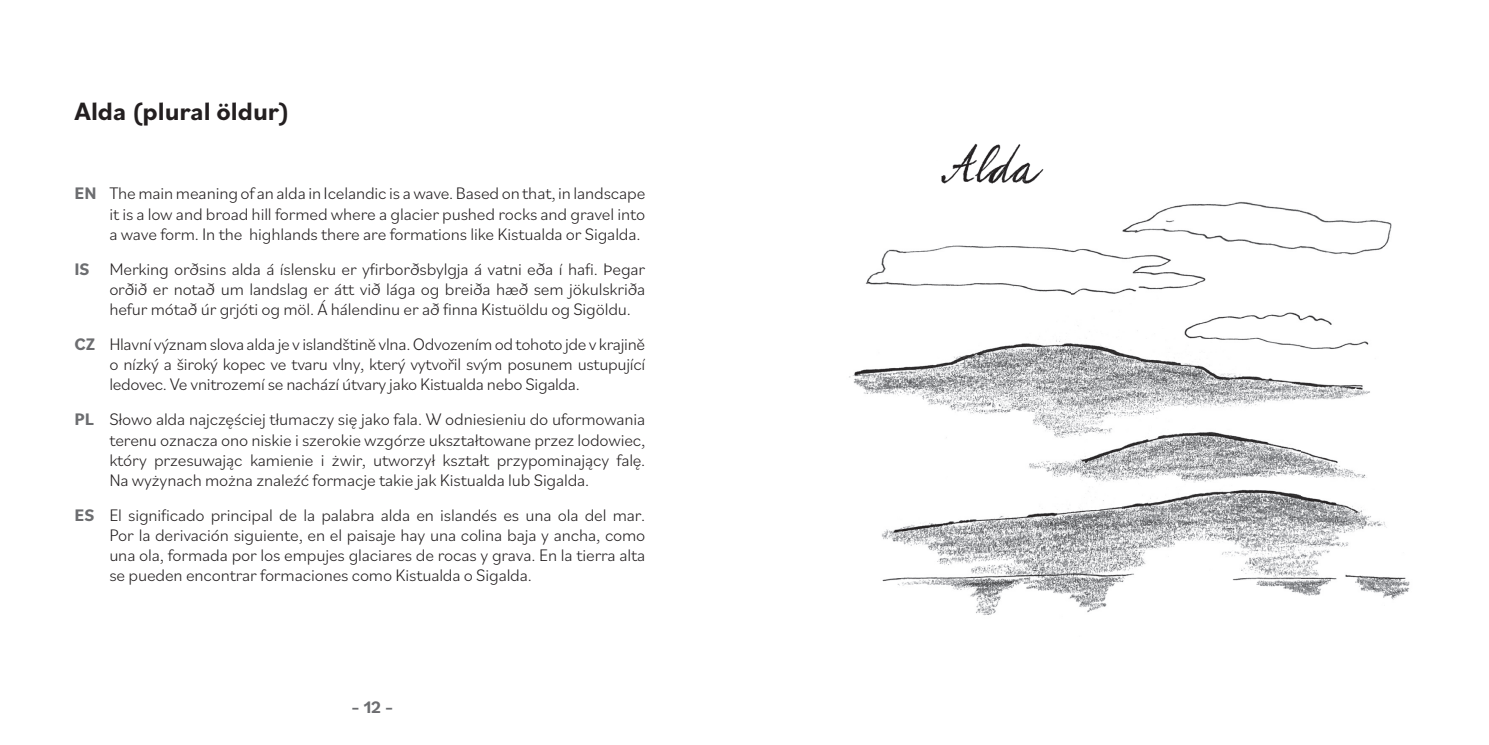
<style>
.page{position:relative;width:1489px;height:745px;background:#fff}
.page>*{position:absolute;margin:0;border:0;box-sizing:border-box;transform-origin:0 0}
.t1{font:700 26.25px "Bilo";color:#231f20}
.t2{font:300 17.5px/20.1px "Bilo";letter-spacing:-.01em;color:#231f20;text-align:justify}
.t3{font:700 17.5px "Bilo";color:#6c6d70}
.s1{font-weight:700;color:#6c6d70}
</style>
<div class="page">
<img style="left:849px;top:201px;width:561px;height:414px">
<img style="left:941px;top:143px;width:103px;height:41px">
<p class="t1" style="left:75px;top:93px;width:216px">Alda (plural öldur)</p>
<p class="t2" style="left:109px;top:183px;width:537px;text-indent:-35px"><span class="s1">EN</span> The main meaning of an alda in Icelandic is a wave. Based on that, in landscape it is a low and broad hill formed where a glacier pushed rocks and gravel into a wave form. In the highlands there are formations like Kistualda or Sigalda.</p>
<p class="t2" style="left:109px;top:258px;width:537px;text-indent:-35px"><span class="s1">IS</span> Merking orðsins alda á íslensku er yfirborðsbylgja á vatni eða í hafi. Þegar orðið er notað um landslag er átt við lága og breiða hæð sem jökulskriða hefur mótað úr grjóti og möl. Á hálendinu er að finna Kistuöldu og Sigöldu.</p>
<p class="t2" style="left:109px;top:333px;width:537px;text-indent:-35px"><span class="s1">CZ</span> Hlavní význam slova alda je v islandštině vlna. Odvozením od tohoto jde v krajině o nízký a široký kopec ve tvaru vlny, který vytvořil svým posunem ustupující ledovec. Ve vnitrozemí se nachází útvary jako Kistualda nebo Sigalda.</p>
<p class="t2" style="left:109px;top:408px;width:537px;text-indent:-35px"><span class="s1">PL</span> Słowo alda najczęściej tłumaczy się jako fala. W odniesieniu do uformowania terenu oznacza ono niskie i szerokie wzgórze ukształtowane przez lodowiec, który przesuwając kamienie i żwir, utworzył kształt przypominający falę.<br>Na wyżynach można znaleźć formacje takie jak Kistualda lub Sigalda.</p>
<p class="t2" style="left:109px;top:504px;width:537px;text-indent:-35px"><span class="s1">ES</span> El significado principal de la palabra alda en islandés es una ola del mar.<br>Por la derivación siguiente, en el paisaje hay una colina baja y ancha, como una ola, formada por los empujes glaciares de rocas y grava. En la tierra alta se pueden encontrar formaciones como Kistualda o Sigalda.</p>
<p class="t3" style="left:351px;top:694px;width:44px">– 12 –</p>
</div>
